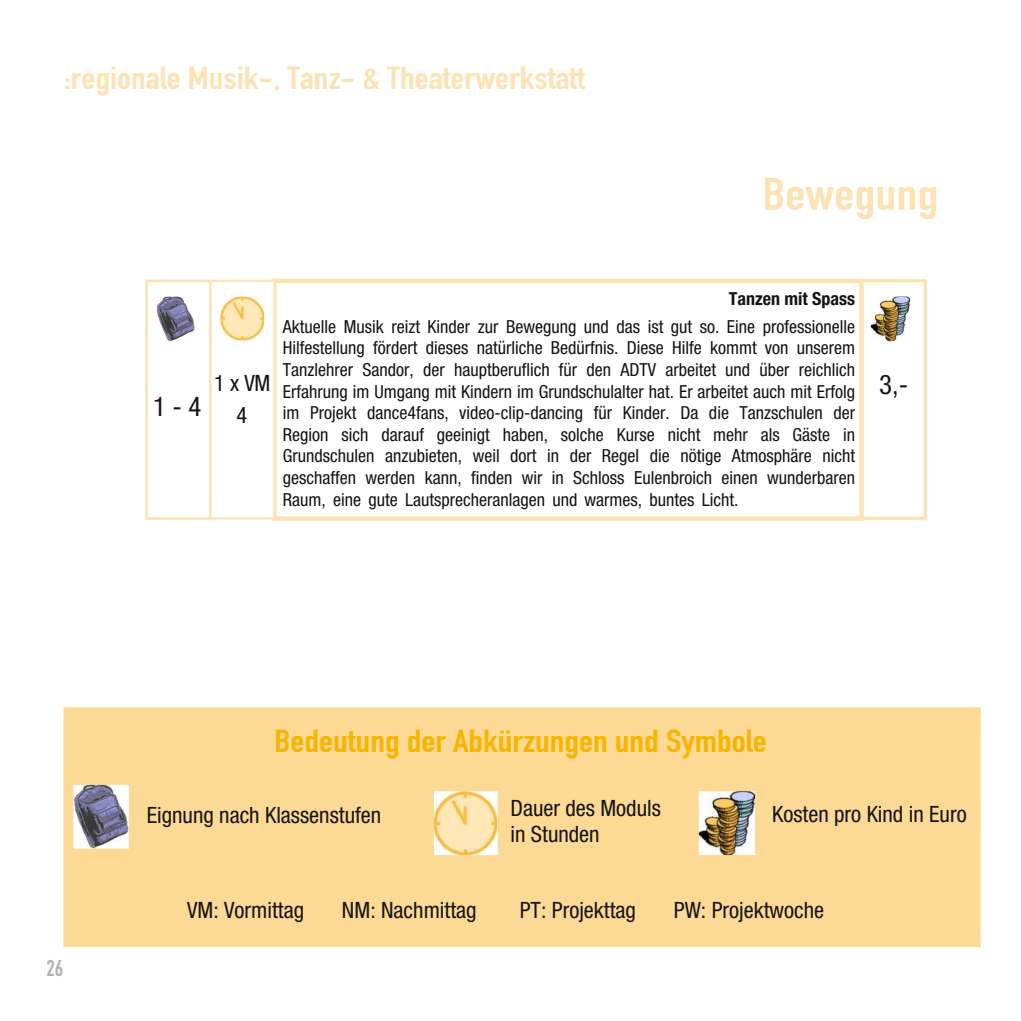
<style>
.page{position:relative;width:1021px;height:1021px;background:#fff}
.page>*{position:absolute;margin:0;border:0;box-sizing:border-box;transform-origin:0 0}
.t1{font:45px "DIN Engschrift LT";color:#fde2b3;scale:1.2 1}
.t2{font:31.5px "DIN Engschrift LT";color:#fde2b3;scale:1.2 1}
.t3{font:31.5px "DIN Engschrift LT";color:#f7b500;scale:1.2 1}
.t4{font:condensed 27px "Helvetica Neue";color:#161413}
.t5{font:condensed 22.5px/25.7px "Helvetica Neue";color:#161413}
.t6{font:22.5px "DIN Engschrift LT";color:#b3b3b3}
.t7{font:condensed 18px/21.6px "Helvetica Neue";color:#161413;text-align:justify}
.t8{font:700 condensed 18px "Helvetica Neue";color:#161413}
</style>
<div class="page">
<div style="left:63px;top:707px;width:917px;height:240px;background:#fcda95"></div>
<div style="left:145px;top:279px;width:67px;height:241px;border:3px solid #fde2b3"></div>
<div style="left:859px;top:279px;width:67px;height:241px;border:3px solid #fde2b3"></div>
<div style="left:272px;top:279px;width:591px;height:241px;border:4px solid #fde2b3"></div>
<div style="left:209px;top:280px;width:66px;height:239px;border:2px solid #fde2b3"></div>
<img style="left:156px;top:296px;width:39px;height:45px">
<img style="left:870px;top:296px;width:39px;height:45px">
<img style="left:220px;top:296px;width:44px;height:44px">
<img style="left:73px;top:784px;width:55px;height:64px">
<img style="left:434px;top:791px;width:63px;height:64px">
<img style="left:698px;top:791px;width:56px;height:64px">
<h2 class="t2" style="left:64px;top:59px;width:436px">:regionale Musik-, Tanz- &amp; Theaterwerkstatt</h2>
<h1 class="t1" style="left:762px;top:168px;width:148px">Bewegung</h1>
<h3 class="t4" style="left:153px;top:391px;width:50px">1-4</h3>
<p class="t8" style="left:729px;top:287px;width:128px">Tanzen mit Spass</p>
<p class="t7" style="left:283px;top:315px;width:573px">Aktuelle Musik reizt Kinder zur Bewegung und das ist gut so. Eine professionelle Hilfestellung fördert dieses natürliche Bedürfnis. Diese Hilfe kommt von unserem Tanzlehrer Sandor, der hauptberuflich für den ADTV arbeitet und über reichlich Erfahrung im Umgang mit Kindern im Grundschulalter hat. Er arbeitet auch mit Erfolg im Projekt dance4fans, video-clip-dancing für Kinder. Da die Tanzschulen der Region sich darauf geeinigt haben, solche Kurse nicht mehr als Gäste in Grundschulen anzubieten, weil dort in der Regel die nötige Atmosphäre nicht geschaffen werden kann, finden wir in Schloss Eulenbroich einen wunderbaren Raum, eine gute Lautsprecheranlagen und warmes, buntes Licht.</p>
<p class="t5" style="left:214px;top:366px;width:58px;line-height:32.4px;text-align:center">1xVM<br>4</p>
<h3 class="t4" style="left:879px;top:368px;width:30px">3,-</h3>
<h2 class="t3" style="left:274px;top:722px;width:412px">Bedeutung der Abkürzungen und Symbole</h2>
<p class="t5" style="left:147px;top:801px;width:236px">Eignung nach Klassenstufen</p>
<p class="t5" style="left:510px;top:795px;width:152px">Dauer des Moduls in Stunden</p>
<p class="t5" style="left:772px;top:801px;width:196px">Kosten pro Kind in Euro</p>
<p class="t6" style="left:46px;top:955px;width:18px">26</p>
<p class="t5" style="left:187px;top:897px;width:118px">VM: Vormittag</p>
<p class="t5" style="left:342px;top:897px;width:136px">NM: Nachmittag</p>
<p class="t5" style="left:520px;top:897px;width:118px">PT: Projekttag</p>
<p class="t5" style="left:673px;top:897px;width:152px">PW: Projektwoche</p>
</div>
